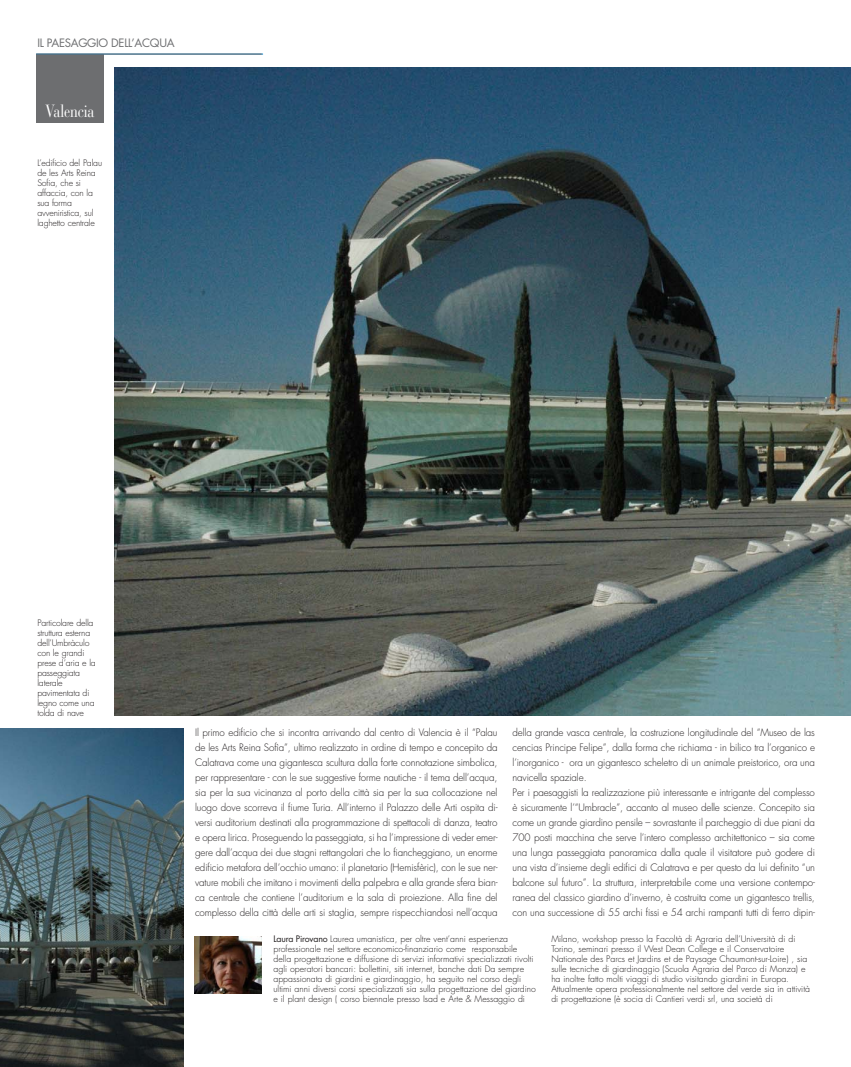
<style>
.page{position:relative;width:851px;height:1067px;background:#fff}
.page>*{position:absolute;margin:0;border:0;box-sizing:border-box;transform-origin:0 0}
.t1{font:17.5px "Bauer Bodoni";letter-spacing:-.01em;color:#fff;scale:.8 1}
.t2{font:11.25px "Futura";letter-spacing:-.025em;color:#6d6e70}
.t3{font:300 10px/15px "Futura";letter-spacing:-.015em;color:#231f20;text-align:justify}
.t4{font:300 8.75px/10px "Futura";color:#231f20}
.t5{font:300 8.75px/10px "Futura";letter-spacing:-.02em;color:#231f20}
.s1{font-weight:400}
</style>
<div class="page">
<img style="left:0;top:53px;width:850px;height:1013px">
<p class="t2" style="left:37px;top:38px;width:139px">IL PAESAGGIO DELL’ACQUA</p>
<h1 class="t1" style="left:45px;top:104px;width:63px">Valencia</h1>
<p class="t5" style="left:37px;top:158px;width:66px">L’edificio del Palau de les Arts Reina<br>Sofia, che si affaccia, con la sua forma avveniristica, sul laghetto centrale</p>
<p class="t5" style="left:37px;top:618px;width:60px">Particolare della struttura esterna dell’Umbràculo con le grandi prese d’aria e la passeggiata laterale pavimentata di legno come una tolda di nave</p>
<p class="t3" style="left:195px;top:725px;width:304px">Il primo edificio che si incontra arrivando dal centro di Valencia è il “Palau de les Arts Reina Sofìa”, ultimo realizzato in ordine di tempo e concepito da Calatrava come una gigantesca scultura dalla forte connotazione simbolica, per rappresentare - con le sue suggestive forme nautiche - il tema dell’acqua, sia per la sua vicinanza al porto della città sia per la sua collocazione nel luogo dove scorreva il fiume Turia. All’interno il Palazzo delle Arti ospita di&shy;versi auditorium destinati alla programmazione di spettacoli di danza, teatro e opera lirica. Proseguendo la passeggiata, si ha l’impressione di veder emer&shy;gere dall’acqua dei due stagni rettangolari che lo fiancheggiano, un enorme edificio metafora dell’occhio umano: il planetario (Hemisfèric), con le sue ner&shy;vature mobili che imitano i movimenti della palpebra e alla grande sfera bian&shy;ca centrale che contiene l’auditorium e la sala di proiezione. Alla fine del complesso della città delle arti si staglia, sempre rispecchiandosi nell’acqua</p>
<p class="t4" style="left:273px;top:934px;width:264px"><span class="s1">Laura Pirovano</span> Laurea umanistica, per oltre vent’anni esperienza professionale nel settore economico-finanziario come responsabile della progettazione e diffusione di servizi informativi specializzati rivolti agli operatori bancari: bollettini, siti internet, banche dati Da sempre appassionata di giardini e giardinaggio, ha seguito nel corso degli ultimi anni diversi corsi specializzati sia sulla progettazione del giardino e il plant design ( corso biennale presso Isad e Arte &amp; Messaggio di</p>
<p class="t4" style="left:551px;top:934px;width:260px">Milano, workshop presso la Facoltà di Agraria dell’Università di di Torino, seminari presso il West Dean College e il Conservatoire Nationale des Parcs et Jardins et de Paysage Chaumont-sur-Loire) , sia sulle tecniche di giardinaggio (Scuola Agraria del Parco di Monza) e ha inoltre fatto molti viaggi di studio visitando giardini in Europa.<br>Attualmente opera professionalmente nel settore del verde sia in attività di progettazione (è socia di Cantieri verdi srl, una società di</p>
<p class="t3" style="left:512px;top:725px;width:304px;text-align:left">della grande vasca centrale, la costruzione longitudinale del “Museo de las cencias Principe Felipe”, dalla forma che richiama - in bilico tra l’organico e l’inorganico - ora un gigantesco scheletro di un animale preistorico, ora una navicella spaziale.<br>Per i paesaggisti la realizzazione più interessante e intrigante del complesso è sicuramente l’“Umbracle”, accanto al museo delle scienze. Concepito sia come un grande giardino pensile – sovrastante il parcheggio di due piani da 700 posti macchina che serve l’intero complesso architettonico – sia come una lunga passeggiata panoramica dalla quale il visitatore può godere di una vista d’insieme degli edifici di Calatrava e per questo da lui definito “un balcone sul futuro”. La struttura, interpretabile come una versione contempo&shy;ranea del classico giardino d’inverno, è costruita come un gigantesco trellis, con una successione di 55 archi fissi e 54 archi rampanti tutti di ferro dipin-</p>
</div>
